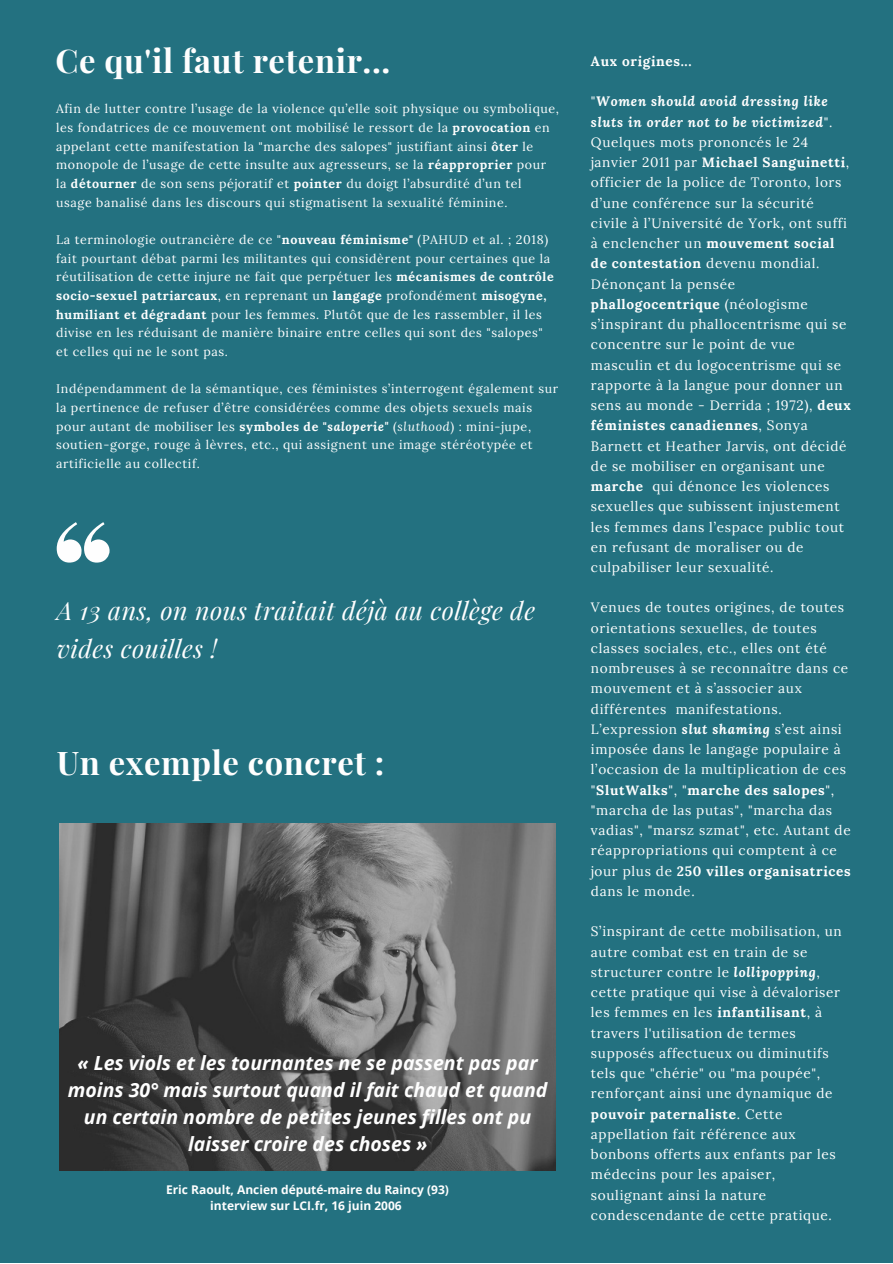
<style>
.page{position:relative;width:893px;height:1264px;background:#fff}
.page>*{position:absolute;margin:0;border:0;box-sizing:border-box;transform-origin:0 0}
.t1{font:700 32.7px "Playfair Display";letter-spacing:.02em;color:#fefefe}
.t2{font:italic 25.05px/38.2px "Playfair Display";letter-spacing:.02em;color:#fefefe}
.t3{font:italic 700 19.5px/27px "Open Sans";color:#fefefe;text-align:center}
.t4{font:13.5px/20.2px "Lora";letter-spacing:.05em;color:#fefefe}
.t5{font:italic 700 13.5px/20.2px "Lora";letter-spacing:.05em;color:#fefefe}
.t6{font:700 13.5px "Lora";letter-spacing:.05em;color:#fefefe}
.t7{font:12.45px/18.6px "Lora";letter-spacing:.05em;color:#fefefe}
.t8{font:700 12px "Open Sans";color:#fefefe}
.s1{font-weight:700}
.s2{font-weight:700;font-style:italic}
.s3{font-style:italic}
.s4{font-weight:400;font-style:normal}
</style>
<div class="page">
<div style="left:0;top:0;width:892px;height:1262px;background:#237180"></div>
<svg style="left:57px;top:522px;width:53px;height:40px"></svg>
<img style="left:59px;top:823px;width:496px;height:347px">
<p class="t1" style="left:55px;top:38px;width:336px">Ce qu'il faut retenir...</p>
<p class="t7" style="left:56px;top:99px;width:504px">Afin de lutter contre l’usage de la violence qu’elle soit physique ou symbolique, les fondatrices de ce mouvement ont mobilisé le ressort de la <span class="s1">provocation</span> en appelant cette manifestation la "marche des salopes" justifiant ainsi <span class="s1">ôter</span> le monopole de l’usage de cette insulte aux agresseurs, se la <span class="s1">réapproprier</span> pour la <span class="s1">détourner</span> de son sens péjoratif et <span class="s1">pointer</span> du doigt l’absurdité d’un tel usage banalisé dans les discours qui stigmatisent la sexualité féminine.</p>
<p class="t7" style="left:56px;top:230px;width:499px">La terminologie outrancière de ce "<span class="s1">nouveau féminisme"</span> (PAHUD et al. ; 2018) fait pourtant débat parmi les militantes qui considèrent pour certaines que la réutilisation de cette injure ne fait que perpétuer les <span class="s1">mécanismes de contrôle socio-sexuel patriarcaux</span>, en reprenant un <span class="s1">langage</span> profondément <span class="s1">misogyne, humiliant et dégradant</span> pour les femmes. Plutôt que de les rassembler, il les divise en les réduisant de manière binaire entre celles qui sont des "salopes" et celles qui ne le sont pas.</p>
<p class="t7" style="left:56px;top:379px;width:504px">Indépendamment de la sémantique, ces féministes s’interrogent également sur la pertinence de refuser d’être considérées comme des objets sexuels mais pour autant de mobiliser les <span class="s1">symboles de "</span><span class="s2">saloperie"</span> (<span class="s3">sluthood</span>) : mini-jupe, soutien-gorge, rouge à lèvres, etc., qui assignent une image stéréotypée et artificielle au collectif.</p>
<p class="t2" style="left:57px;top:590px;width:480px">A 13 ans, on nous traitait déjà au collège de vides couilles !</p>
<p class="t1" style="left:57px;top:739px;width:329px">Un exemple concret :</p>
<p class="t3" style="left:68px;top:1048px;width:481px">« Les viols et les tournantes ne se passent pas par moins 30° mais surtout quand il fait chaud et quand un certain nombre de petites jeunes filles ont pu laisser croire des choses »</p>
<p class="t8" style="left:166px;top:1181px;width:284px">Eric Raoult, Ancien député-maire du Raincy (93)</p>
<p class="t8" style="left:210px;top:1197px;width:193px">interview sur LCI.fr, 16 juin 2006</p>
<p class="t6" style="left:591px;top:52px;width:102px">Aux origines...</p>
<p class="t5" style="left:591px;top:91px;width:243px"><span class="s4">"</span>Women should avoid dressing like sluts in order not to be victimized<span class="s4">".</span></p>
<p class="t4" style="left:591px;top:132px;width:261px">Quelques mots prononcés le 24 janvier 2011 par <span class="s1">Michael Sanguinetti</span>, officier de la police de Toronto, lors d’une conférence sur la sécurité civile à l’Université de York, ont suffi à enclencher un <span class="s1">mouvement social de contestation</span> devenu mondial.<br>Dénonçant la pensée <span class="s1">phallogocentrique</span> (néologisme s’inspirant du phallocentrisme qui se concentre sur le point de vue masculin et du logocentrisme qui se rapporte à la langue pour donner un sens au monde - Derrida ; 1972), <span class="s1">deux féministes canadiennes</span>, Sonya Barnett et Heather Jarvis, ont décidé de se mobiliser en organisant une <span class="s1">marche</span> qui dénonce les violences sexuelles que subissent injustement les femmes dans l’espace public tout en refusant de moraliser ou de culpabiliser leur sexualité.</p>
<p class="t4" style="left:591px;top:597px;width:261px">Venues de toutes origines, de toutes orientations sexuelles, de toutes classes sociales, etc., elles ont été nombreuses à se reconnaître dans ce mouvement et à s’associer aux différentes manifestations.<br>L’expression <span class="s2">slut shaming</span> s’est ainsi imposée dans le langage populaire à l’occasion de la multiplication de ces "<span class="s1">SlutWalks</span>", "<span class="s1">marche des salopes</span>", "marcha de las putas", "marcha das vadias", "marsz szmat", etc. Autant de réappropriations qui comptent à ce jour plus de <span class="s1">250 villes organisatrices </span>dans le monde.</p>
<p class="t4" style="left:591px;top:921px;width:252px">S’inspirant de cette mobilisation, un autre combat est en train de se structurer contre le <span class="s2">lollipopping</span>, cette pratique qui vise à dévaloriser les femmes en les <span class="s1">infantilisant</span>, à travers l'utilisation de termes supposés affectueux ou diminutifs tels que "chérie" ou "ma poupée", renforçant ainsi une dynamique de <span class="s1">pouvoir paternaliste</span>. Cette appellation fait référence aux bonbons offerts aux enfants par les médecins pour les apaiser, soulignant ainsi la nature condescendante de cette pratique.</p>
</div>
